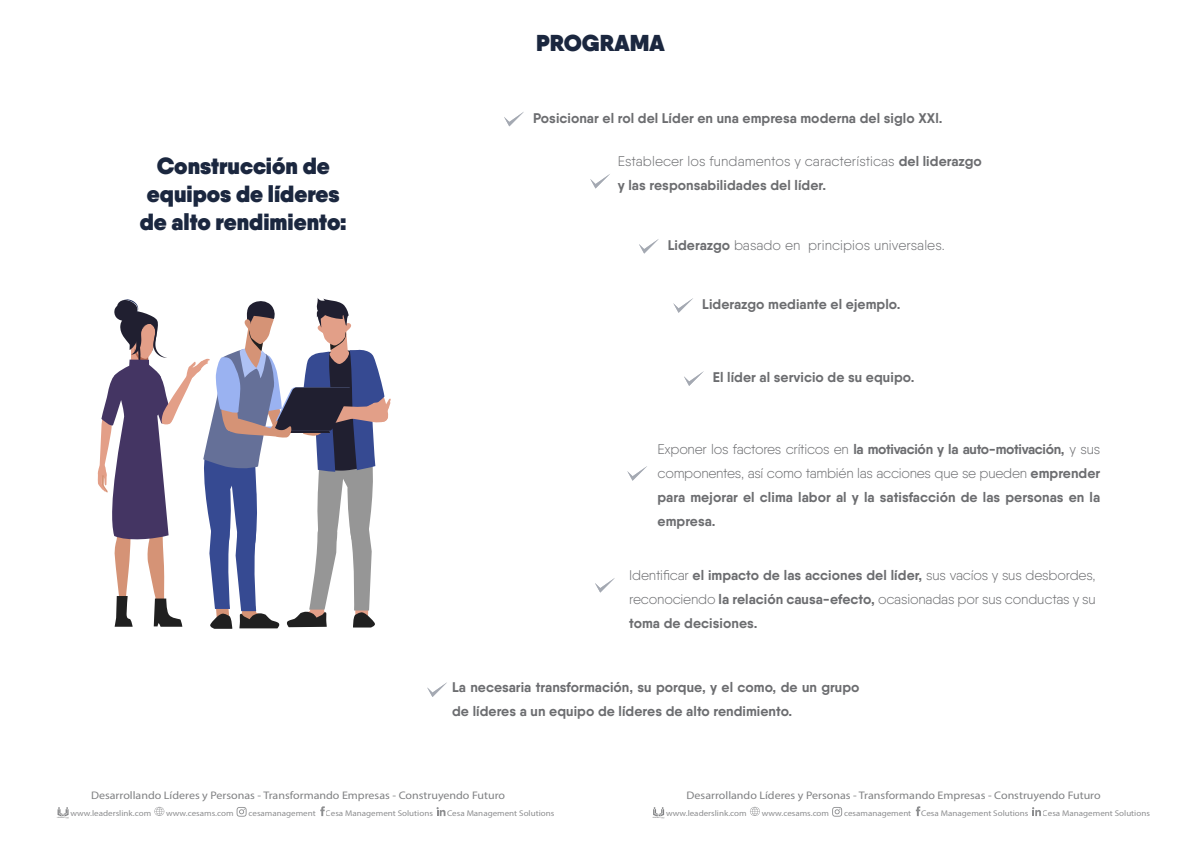
<style>
.page{position:relative;width:1191px;height:842px;background:#fff}
.page>*{position:absolute;margin:0;border:0;box-sizing:border-box;transform-origin:0 0}
.t1{font:800 23.4px/28px "Qanelas";color:#1b273f;text-align:center}
.t2{font:800 23px "Qanelas";color:#1b273f}
.t3{font:700 14px/24px "Qanelas";letter-spacing:.005em;color:#6c6d70}
.t4{font:300 14px/24px "Qanelas";letter-spacing:-.01em;color:#6c6d70;text-align:justify}
.t5{font:11px "Myriad Pro";color:#808183;scale:1.09 1}
.t6{font:8.3px "Myriad Pro";color:#808183;scale:1.09 1}
.t7{font:700 1.6px "Exo 2";color:#808183}
.s1{font-weight:300}
.s2{font-weight:700}
.s3{font-weight:400;font-size:1.7px}
</style>
<div class="page">
<svg style="left:504px;top:112px;width:20px;height:14px"></svg>
<svg style="left:590px;top:174px;width:20px;height:14px"></svg>
<svg style="left:639px;top:239px;width:20px;height:15px"></svg>
<svg style="left:673px;top:298px;width:20px;height:15px"></svg>
<svg style="left:684px;top:371px;width:20px;height:15px"></svg>
<svg style="left:627px;top:466px;width:20px;height:15px"></svg>
<svg style="left:595px;top:578px;width:20px;height:14px"></svg>
<svg style="left:427px;top:682px;width:20px;height:15px"></svg>
<svg style="left:58px;top:807px;width:11px;height:9px"></svg>
<svg style="left:436px;top:807px;width:9px;height:9px"></svg>
<svg style="left:320px;top:806px;width:5px;height:10px"></svg>
<svg style="left:154px;top:807px;width:10px;height:9px"></svg>
<svg style="left:237px;top:807px;width:9px;height:10px"></svg>
<svg style="left:653px;top:807px;width:11px;height:9px"></svg>
<svg style="left:1032px;top:807px;width:9px;height:9px"></svg>
<svg style="left:915px;top:806px;width:5px;height:10px"></svg>
<svg style="left:750px;top:807px;width:10px;height:9px"></svg>
<svg style="left:832px;top:807px;width:10px;height:10px"></svg>
<svg style="left:98px;top:298px;width:293px;height:331px"></svg>
<h1 class="t1" style="left:140px;top:151px;width:209px">Construcción de equipos de líderes de alto rendimiento:</h1>
<h2 class="t2" style="left:536px;top:27px;width:130px">PROGRAMA</h2>
<p class="t3" style="left:533px;top:106px;width:411px">Posicionar el rol del Líder en una empresa moderna del siglo XXl.</p>
<p class="t3" style="left:618px;top:149px;width:365px"><span class="s1">Establecer los fundamentos y características</span> del liderazgo y las responsabilidades del líder.</p>
<p class="t4" style="left:668px;top:233px;width:278px"><span class="s2">Liderazgo</span> basado en principios universales.</p>
<p class="t3" style="left:702px;top:292px;width:200px">Liderazgo mediante el ejemplo.</p>
<p class="t3" style="left:713px;top:365px;width:203px">El líder al servicio de su equipo.</p>
<p class="t3" style="left:657px;top:437px;width:444px;text-align:justify"><span class="s1">Exponer los factores críticos en</span> la motivación y la auto-motivación, <span class="s1">y sus componentes, así como también las acciones que se pueden</span> emprender para mejorar el clima labor al y la satisfacción de las personas en la empresa.</p>
<p class="t4" style="left:629px;top:563px;width:468px">Identificar <span class="s2">el impacto de las acciones del líder,</span> sus vacíos y sus desbordes, reconociendo <span class="s2">la relación causa-efecto,</span> ocasionadas por sus conductas y su <span class="s2">toma de decisiones.</span></p>
<p class="t3" style="left:452px;top:675px;width:409px">La necesaria transformación, su porque, y el como, de un grupo de líderes a un equipo de líderes de alto rendimiento.</p>
<p class="t5" style="left:91px;top:789px;width:381px">Desarrollando Líderes y Personas - Transformando Empresas - Construyendo Futuro</p>
<p class="t6" style="left:70px;top:808px;width:76px">www.leaderslink.com</p>
<p class="t6" style="left:166px;top:808px;width:63px">www.cesams.com</p>
<p class="t6" style="left:248px;top:808px;width:171px">cesamanagement Cesa Management Solutions</p>
<p class="t6" style="left:447px;top:808px;width:100px">Cesa Management Solutions</p>
<p class="t7" style="left:57px;top:816px;width:13px">LEADERS<span class="s3">linked</span></p>
<p class="t5" style="left:686px;top:789px;width:381px">Desarrollando Líderes y Personas - Transformando Empresas - Construyendo Futuro</p>
<p class="t6" style="left:666px;top:808px;width:76px">www.leaderslink.com</p>
<p class="t6" style="left:761px;top:808px;width:63px">www.cesams.com</p>
<p class="t6" style="left:844px;top:808px;width:171px">cesamanagement Cesa Management Solutions</p>
<p class="t6" style="left:1042px;top:808px;width:100px">Cesa Management Solutions</p>
<p class="t7" style="left:652px;top:816px;width:13px">LEADERS<span class="s3">linked</span></p>
</div>
